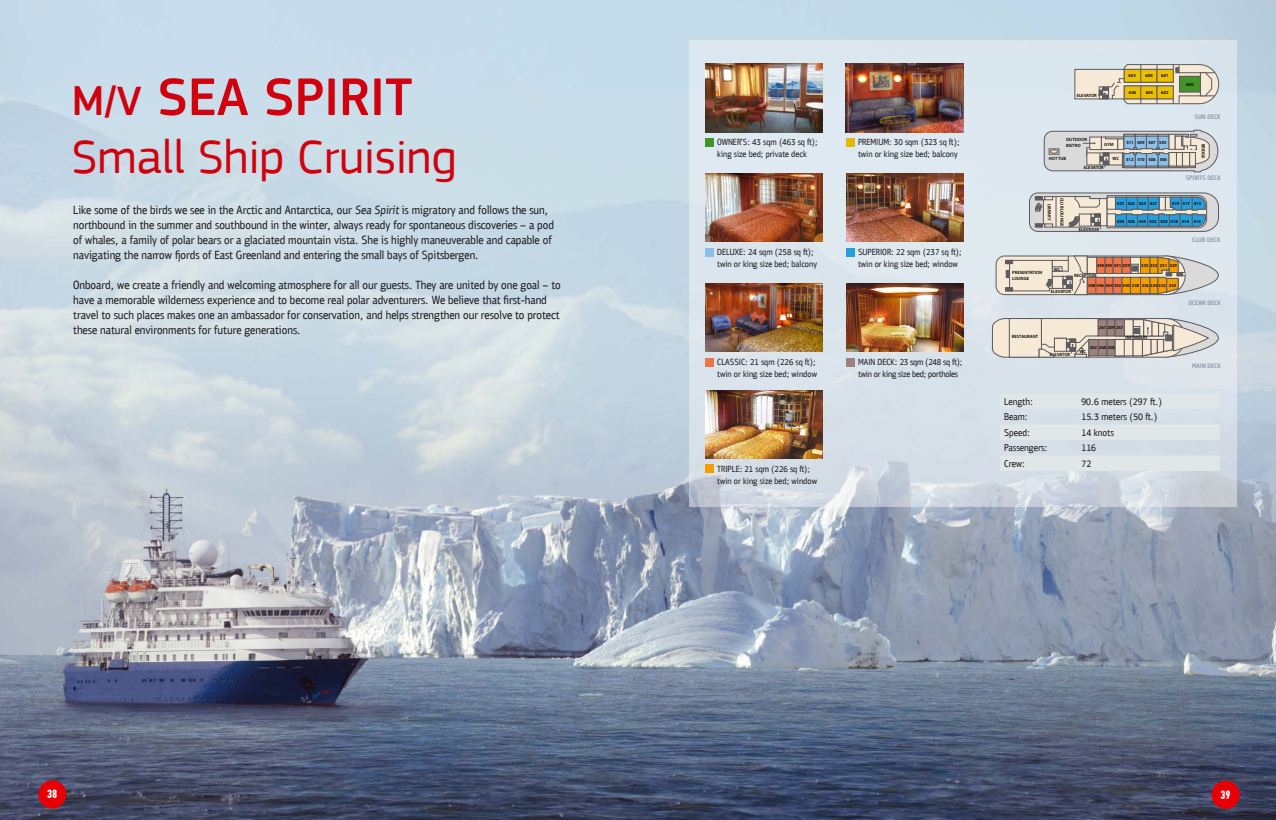
<style>
.page{position:relative;width:1276px;height:820px;background:#fff}
.page>*{position:absolute;margin:0;border:0;box-sizing:border-box;transform-origin:0 0}
.t1{font:500 55px "PF Square Sans Pro";color:#d1010e}
.t2{font:48.7px "PF Square Sans Pro";color:#d1010e}
.t3{font:12px "PF Bulletin Sans Pro";color:#1f1e20}
.t4{font:700 12px "PF Din Text Comp Pro";color:#fff}
.t5{font:10px "PF Bulletin Sans Pro";color:#1f1e20}
.t6{font:9px "PF Bulletin Sans Pro";color:#1f1e20}
.t7{font:600 4.6px/5.5px "Myriad Pro";color:#000}
.s1{font-size:43px}
</style>
<div class="page">
<img style="left:0;top:0;width:1276px;height:819px">
<div style="left:38px;top:780px;width:28px;height:28px;background:#e60005;border-radius:50%"></div>
<svg style="left:690px;top:40px;width:547px;height:467px;background:#d8e1e8"></svg>
<img style="left:705px;top:64px;width:117px;height:68px">
<img style="left:846px;top:64px;width:117px;height:68px">
<img style="left:846px;top:283px;width:117px;height:69px">
<div style="left:1211px;top:780px;width:28px;height:28px;background:#e60005;border-radius:50%"></div>
<img style="left:705px;top:390px;width:117px;height:68px">
<svg style="left:1146px;top:256px;width:72px;height:38px"></svg>
<div style="left:1146px;top:256px;width:72px;height:38px;border:1px solid #5c5b60;border-radius:19px"></div>
<svg style="left:1074px;top:64px;width:145px;height:40px;background:#cbc291"></svg>
<svg style="left:1029px;top:193px;width:189px;height:38px;background:#9ab2bb"></svg>
<svg style="left:1146px;top:318px;width:72px;height:39px"></svg>
<svg style="left:992px;top:318px;width:216px;height:39px;background:#cec4b8"></svg>
<svg style="left:996px;top:256px;width:189px;height:39px;background:#cfad87"></svg>
<hr style="left:1056px;top:196px;width:1px;height:31px;background:#5c5b60">
<div style="left:705px;top:138px;width:8px;height:9px;background:#439528"></div>
<img style="left:846px;top:173px;width:117px;height:68px">
<div style="left:705px;top:248px;width:8px;height:8px;background:#8cc0e8"></div>
<div style="left:705px;top:464px;width:8px;height:9px;background:#f49d00"></div>
<img style="left:705px;top:283px;width:117px;height:69px">
<div style="left:705px;top:358px;width:8px;height:9px;background:#ed7549"></div>
<div style="left:846px;top:138px;width:8px;height:9px;background:#e1b900"></div>
<img style="left:705px;top:173px;width:117px;height:68px">
<div style="left:846px;top:248px;width:8px;height:8px;background:#269eda"></div>
<div style="left:846px;top:358px;width:8px;height:8px;background:#9c827c"></div>
<svg style="left:361px;top:283px;width:36px;height:21px"></svg>
<svg style="left:409px;top:280px;width:89px;height:24px;background:#c8d9e5"></svg>
<svg style="left:504px;top:283px;width:44px;height:21px"></svg>
<svg style="left:361px;top:313px;width:10px;height:7px"></svg>
<svg style="left:378px;top:310px;width:26px;height:11px"></svg>
<svg style="left:420px;top:313px;width:8px;height:6px"></svg>
<svg style="left:434px;top:310px;width:20px;height:11px"></svg>
<svg style="left:475px;top:313px;width:14px;height:6px"></svg>
<svg style="left:507px;top:313px;width:5px;height:6px"></svg>
<svg style="left:528px;top:313px;width:9px;height:8px"></svg>
<svg style="left:546px;top:313px;width:10px;height:6px"></svg>
<div style="left:858px;top:138px;width:101px;height:21px;background:#dfe9f1"></div>
<svg style="left:718px;top:248px;width:39px;height:20px"></svg>
<svg style="left:763px;top:248px;width:54px;height:20px"></svg>
<div style="left:858px;top:358px;width:87px;height:21px;background:#d8e2eb"></div>
<svg style="left:951px;top:358px;width:10px;height:19px"></svg>
<svg style="left:1195px;top:114px;width:25px;height:5px"></svg>
<svg style="left:1044px;top:130px;width:177px;height:50px;background:#c0c5c8"></svg>
<svg style="left:1192px;top:238px;width:28px;height:4px"></svg>
<svg style="left:1188px;top:301px;width:32px;height:4px"></svg>
<svg style="left:1192px;top:363px;width:28px;height:5px"></svg>
<svg style="left:74px;top:205px;width:479px;height:57px;background:#ccdce6"></svg>
<svg style="left:74px;top:280px;width:280px;height:56px;background:#d2dfe5"></svg>
<div style="left:717px;top:138px;width:100px;height:21px;background:#dfe9f1"></div>
<div style="left:717px;top:358px;width:100px;height:21px;background:#dbe4ec"></div>
<div style="left:717px;top:464px;width:100px;height:21px;background:#d4dde6"></div>
<div style="left:858px;top:248px;width:103px;height:20px;background:#e0e9ef"></div>
<svg style="left:1000px;top:393px;width:219px;height:77px;background:#dce3e7"></svg>
<h1 class="t1" style="left:72px;top:65px;width:342px"><span class="s1">M/V</span> SEA SPIRIT</h1>
<h2 class="t2" style="left:72px;top:128px;width:386px">Small Ship Cruising</h2>
<h3 class="t3" style="left:251px;top:203px;width:68px">▼ ■ ■▼ ▼</h3>
<h3 class="t3" style="left:464px;top:203px;width:82px">■ □●●□ ▲ ▼ ▲◆■</h3>
<h3 class="t3" style="left:73px;top:218px;width:95px">■□ ▼ □◆■ ■ ▼ ▲◆</h3>
<h3 class="t3" style="left:201px;top:218px;width:86px">■ ▲□◆▼ □◆■ ■ ▼</h3>
<h3 class="t3" style="left:397px;top:218px;width:101px">□ ▲ □■▼ ■ □◆▲ ▲ □❖</h3>
<h3 class="t3" style="left:73px;top:233px;width:43px">□ ● ▲</h3>
<h3 class="t3" style="left:150px;top:233px;width:37px">● □ □●</h3>
<h3 class="t3" style="left:297px;top:233px;width:55px">□◆■▼ ■ ❖ ▲▼</h3>
<h3 class="t3" style="left:435px;top:233px;width:23px">■ ◆❖</h3>
<h3 class="t3" style="left:73px;top:248px;width:93px">■❖ ▼■ ▼ ■ □</h3>
<h3 class="t3" style="left:180px;top:248px;width:29px">□ ▲ □</h3>
<h3 class="t3" style="left:256px;top:248px;width:129px">■● ■ ■ ■▼ ■ ▼ ▲ ●●</h3>
<h3 class="t3" style="left:470px;top:248px;width:7px">■</h3>
<h3 class="t3" style="left:187px;top:278px;width:34px">■ ● ■</h3>
<h3 class="t3" style="left:240px;top:278px;width:67px">●□ ■ ▼ □▲</h3>
<h3 class="t3" style="left:337px;top:278px;width:73px">□ ●● □◆ ◆ ▲▼▲</h3>
<h3 class="t3" style="left:456px;top:278px;width:19px">◆■▼</h3>
<h3 class="t3" style="left:501px;top:278px;width:61px">□■ □ ● ▼□</h3>
<h3 class="t3" style="left:168px;top:293px;width:38px">● ■▲▲</h3>
<h3 class="t3" style="left:240px;top:293px;width:49px">■ ■ ▼□</h3>
<h3 class="t3" style="left:342px;top:293px;width:20px">● □●</h3>
<h3 class="t3" style="left:383px;top:293px;width:43px">❖ ■▼◆ ▲</h3>
<h3 class="t3" style="left:459px;top:293px;width:63px">●❖ ▼ ▼ ▲▼</h3>
<h3 class="t3" style="left:536px;top:293px;width:7px">■</h3>
<h3 class="t3" style="left:73px;top:308px;width:52px">▼ ❖ ● ▼□ ▲◆</h3>
<h3 class="t3" style="left:191px;top:308px;width:39px">▲ □■ ■</h3>
<h3 class="t3" style="left:256px;top:308px;width:123px">▲▲ □ □ □■▲ ❖ ▼□■ ■</h3>
<h3 class="t3" style="left:397px;top:308px;width:79px">●▲ ▲▼ ■▼ ■ □◆</h3>
<h3 class="t3" style="left:490px;top:308px;width:71px">▲□●❖ ▼□ □▼ ▼</h3>
<h3 class="t3" style="left:73px;top:323px;width:161px">▼ ▲ ■ ▼◆ ● ■❖ □■ ■▼▲ □ ◆▼◆</h3>
<h3 class="t3" style="left:255px;top:323px;width:43px">■ ▼□■▲</h3>
<h3 class="t6" style="left:752px;top:137px;width:20px">✔✓ ▲❑</h3>
<h3 class="t6" style="left:782px;top:137px;width:29px">✔ ✓ ▲❑ ▼</h3>
<h3 class="t6" style="left:894px;top:137px;width:20px">✓ ▲❑</h3>
<h3 class="t6" style="left:924px;top:137px;width:29px">✓ ✓ ▲❑ ▼</h3>
<h3 class="t6" style="left:858px;top:149px;width:47px">▼ ■ □ ■ ▲</h3>
<h3 class="t6" style="left:940px;top:149px;width:15px">● □■</h3>
<h3 class="t6" style="left:752px;top:246px;width:15px">✔ ▲❑</h3>
<h3 class="t6" style="left:793px;top:246px;width:14px">▲❑ ▼</h3>
<h3 class="t6" style="left:717px;top:258px;width:47px">▼ ■ □ ■ ▲</h3>
<h3 class="t6" style="left:799px;top:258px;width:15px">● □■</h3>
<h3 class="t6" style="left:717px;top:369px;width:47px">▼ ■ □ ■ ▲</h3>
<h3 class="t6" style="left:795px;top:357px;width:14px">▲❑ ▼</h3>
<h3 class="t6" style="left:717px;top:475px;width:47px">▼ ■ □ ■ ▲</h3>
<h3 class="t6" style="left:790px;top:463px;width:14px">▲❑ ▼</h3>
<h3 class="t6" style="left:858px;top:258px;width:47px">▼ ■ □ ■ ▲</h3>
<h3 class="t6" style="left:930px;top:246px;width:25px">✓ ▲❑ ▼</h3>
<h3 class="t6" style="left:904px;top:357px;width:15px">✓ ▲❑</h3>
<h3 class="t6" style="left:932px;top:357px;width:24px">✔ ▲❑ ▼</h3>
<h3 class="t6" style="left:858px;top:369px;width:45px">▼ ■ □ ■ ▲</h3>
<h3 class="t6" style="left:932px;top:369px;width:27px">□▼□●▲</h3>
<p class="t7" style="left:1076px;top:92px;width:22px">ELEVATOR</p>
<p class="t7" style="left:1128px;top:73px;width:9px">605</p>
<p class="t7" style="left:1145px;top:73px;width:9px">603</p>
<p class="t7" style="left:1161px;top:73px;width:9px">601</p>
<p class="t7" style="left:1129px;top:89px;width:9px">606</p>
<p class="t7" style="left:1145px;top:89px;width:9px">604</p>
<p class="t7" style="left:1161px;top:89px;width:9px">602</p>
<p class="t7" style="left:1066px;top:137px;width:22px">OUTDOOR<br>BISTRO</p>
<p class="t7" style="left:1048px;top:155px;width:19px">HOT TUB</p>
<p class="t7" style="left:1126px;top:140px;width:42px">511 509 507 505</p>
<p class="t7" style="left:1126px;top:157px;width:31px">512 510 508</p>
<p class="t7" style="left:1104px;top:141px;width:11px">GYM</p>
<p class="t7" style="left:1112px;top:156px;width:8px">WC</p>
<p class="t7" style="left:1159px;top:157px;width:9px">506</p>
<p class="t7" style="left:1083px;top:165px;width:22px">ELEVATOR</p>
<p class="t7" style="left:1186px;top:81px;width:9px">600</p>
<p class="t7" style="left:1206px;top:144px;width:17px;rotate:90deg">BRIDGE</p>
<p class="t7" style="left:1052px;top:203px;width:18px;rotate:90deg">LIBRARY</p>
<p class="t7" style="left:1065px;top:197px;width:30px;rotate:90deg">CLUB LOUNGE</p>
<p class="t7" style="left:1079px;top:226px;width:22px">ELEVATOR</p>
<p class="t7" style="left:1117px;top:200px;width:42px">427 425 423 421</p>
<p class="t7" style="left:1172px;top:200px;width:31px">419 417 415</p>
<p class="t7" style="left:1117px;top:218px;width:41px">428 426 424 422</p>
<p class="t7" style="left:1160px;top:218px;width:42px">420 418 416 414</p>
<p class="t7" style="left:1012px;top:270px;width:31px">PRESENTATION<br>LOUNGE</p>
<p class="t7" style="left:1054px;top:266px;width:8px">WC</p>
<p class="t7" style="left:1097px;top:262px;width:34px">345343 341 339</p>
<p class="t7" style="left:1141px;top:262px;width:18px">335 333</p>
<p class="t7" style="left:1159px;top:262px;width:19px">331 329</p>
<p class="t7" style="left:1074px;top:272px;width:24px">RECEPTION</p>
<p class="t7" style="left:1088px;top:283px;width:90px">348 346 344 342 340 338 336 334 332 330</p>
<p class="t7" style="left:1050px;top:288px;width:22px">ELEVATOR</p>
<p class="t7" style="left:1012px;top:334px;width:28px">RESTAURANT</p>
<p class="t7" style="left:1050px;top:351px;width:22px">ELEVATOR</p>
<p class="t7" style="left:1099px;top:324px;width:26px">261 259 257</p>
<p class="t7" style="left:1089px;top:344px;width:27px">262 260 258</p>
<p class="t7" style="left:1125px;top:335px;width:24px">INFIRMARY</p>
<p class="t7" style="left:1079px;top:348px;width:8px">WC</p>
<h3 class="t5" style="left:1013px;top:442px;width:33px">▲▲■ ▲</h3>
<h3 class="t5" style="left:1094px;top:411px;width:34px">✓ ▼ ▲</h3>
<h3 class="t5" style="left:1086px;top:426px;width:29px">✔ ■□▼▲</h3>
<h3 class="t4" style="left:45px;top:787px;width:14px">1538</h3>
<h3 class="t4" style="left:1220px;top:788px;width:12px">1539</h3>
</div>
